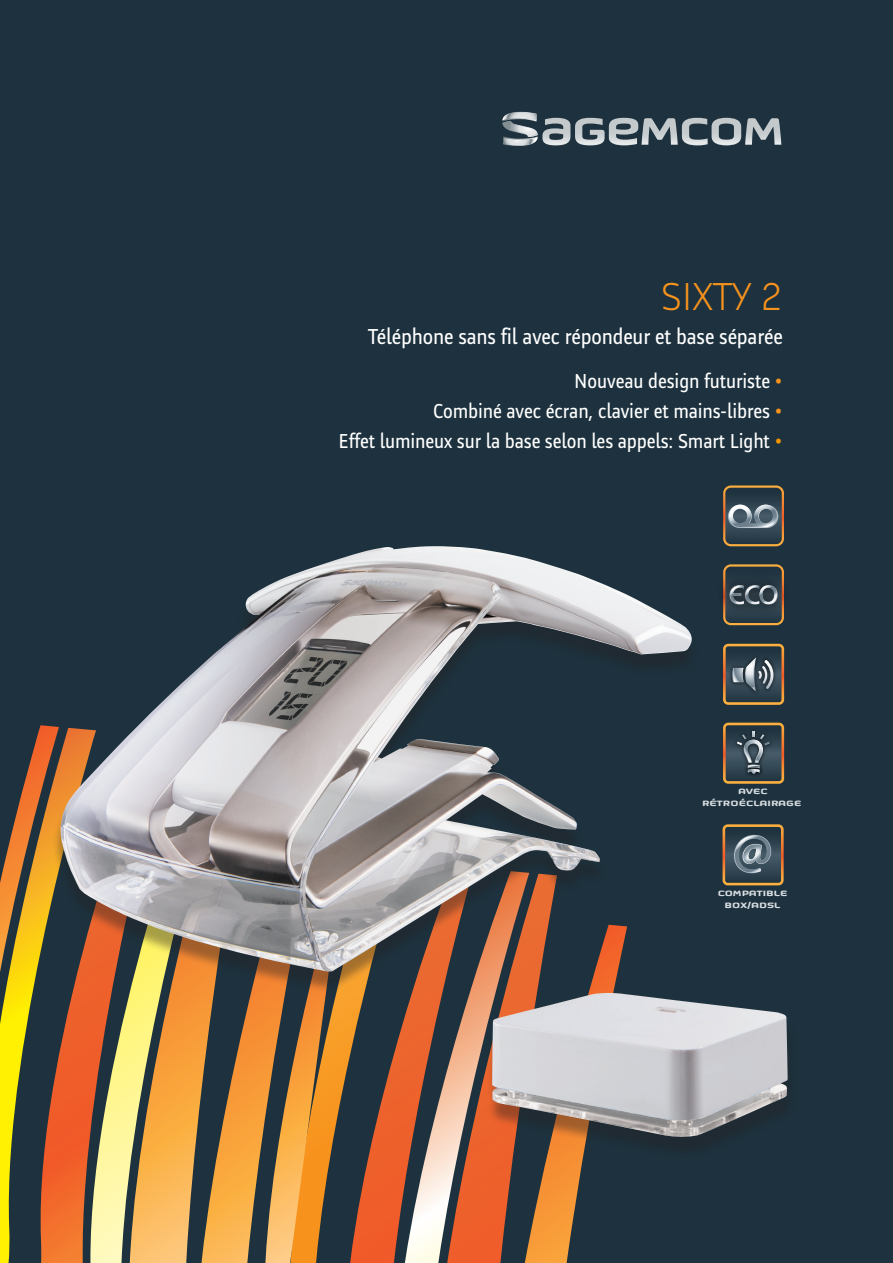
<style>
.page{position:relative;width:893px;height:1263px;background:#1d323e}
.page>*{position:absolute;margin:0;border:0;box-sizing:border-box;transform-origin:0 0}
.t1{font:300 40.5px "Sagemcom Type";letter-spacing:-.005em;color:#f7931d}
.t2{font:22.5px "Sagemcom Type";letter-spacing:-.005em;color:#fff;scale:.92 1}
.t3{font:21px/30px "Sagemcom Type";letter-spacing:-.005em;color:#fff;text-align:right;scale:.92 1}
.t4{font:700 9.75px/11.9px "Sagemcom Title";color:#d9dee3;text-align:center}
.s1{font-size:25.5px;color:#f7931d}
.s2{font-size:25.5px;color:#f29400}
</style>
<div class="page">
<svg style="left:253px;top:994px;width:12px;height:215px"></svg>
<svg style="left:226px;top:994px;width:27px;height:269px"></svg>
<svg style="left:170px;top:994px;width:56px;height:269px"></svg>
<svg style="left:96px;top:994px;width:74px;height:269px"></svg>
<svg style="left:0;top:972px;width:96px;height:291px"></svg>
<svg style="left:0;top:725px;width:52px;height:247px"></svg>
<svg style="left:529px;top:1159px;width:54px;height:104px"></svg>
<svg style="left:474px;top:994px;width:55px;height:269px"></svg>
<svg style="left:400px;top:994px;width:74px;height:269px"></svg>
<svg style="left:265px;top:994px;width:135px;height:269px"></svg>
<svg style="left:502px;top:112px;width:279px;height:34px"></svg>
<div style="left:52px;top:553px;width:647px;height:441px;background:#231f20;opacity:.4"></div>
<img style="left:60px;top:546px;width:634px;height:426px">
<div style="left:486px;top:1000px;width:312px;height:159px;background:#231f20;opacity:.4"></div>
<img style="left:492px;top:993px;width:296px;height:146px">
<svg style="left:723px;top:564px;width:61px;height:61px"></svg>
<svg style="left:723px;top:644px;width:61px;height:61px"></svg>
<svg style="left:723px;top:485px;width:61px;height:61px"></svg>
<svg style="left:723px;top:723px;width:61px;height:61px"></svg>
<svg style="left:722px;top:824px;width:62px;height:61px"></svg>
<h1 class="t1" style="left:661px;top:275px;width:123px">SIXTY 2</h1>
<p class="t2" style="left:368px;top:325px;width:453px">Téléphone sans fil avec répondeur et base séparée</p>
<p class="t3" style="left:339px;top:366px;width:484px">Nouveau design futuriste <span class="s1">•<br></span>Combiné avec écran, clavier et mains-libres <span class="s1">•<br></span>Effet lumineux sur la base selon les appels: Smart Light <span class="s2">•</span></p>
<p class="t4" style="left:702px;top:786px;width:101px">AVEC<br>RÉTROÉCLAIRAGE</p>
<p class="t4" style="left:718px;top:888px;width:71px">COMPATIBLE<br>BOX/ADSL</p>
</div>
